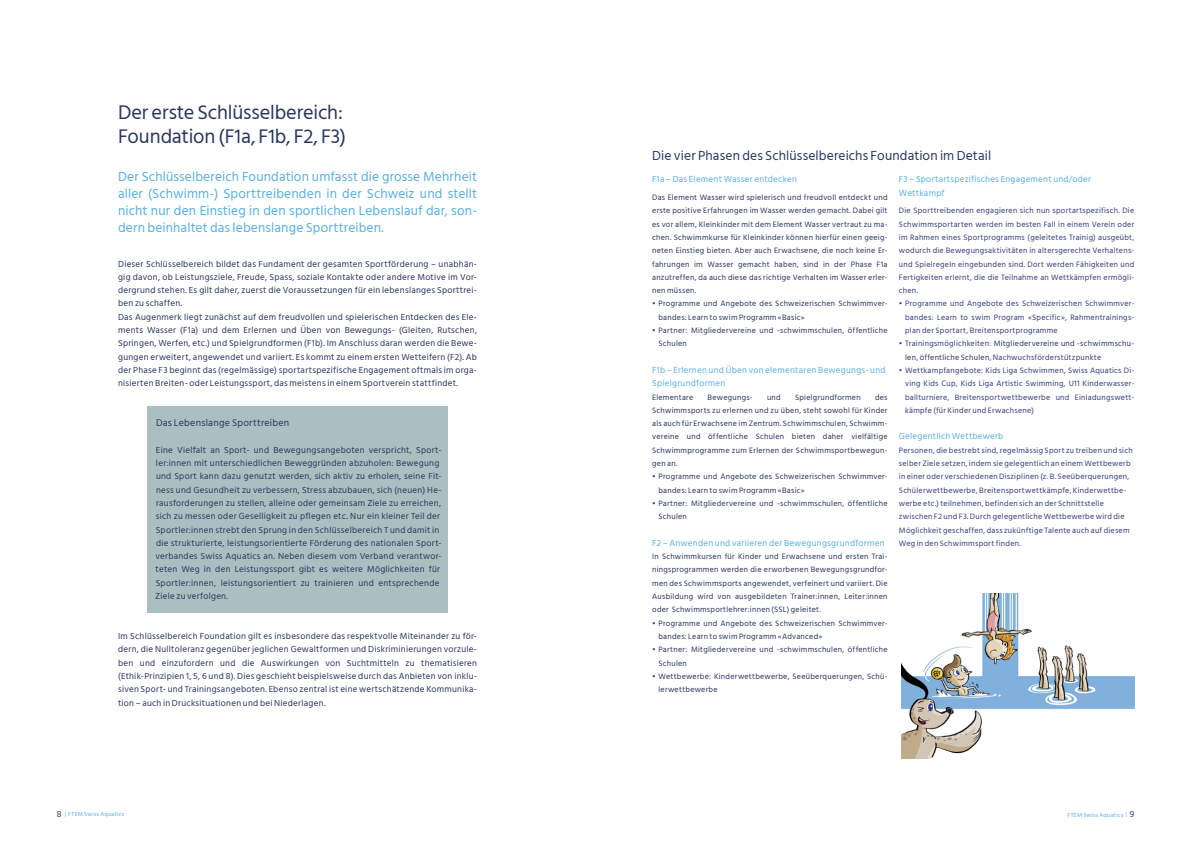
<style>
.page{position:relative;width:1191px;height:842px;background:#fff}
.page>*{position:absolute;margin:0;border:0;box-sizing:border-box;transform-origin:0 0}
.t1{font:20.2px/24px "Hind";letter-spacing:-.005em;color:#29365e}
.t2{font:13.5px/17px "Hind";letter-spacing:.01em;color:#58b0e2;text-align:justify}
.t3{font:13.5px "Hind";letter-spacing:.01em;color:#29365e}
.t4{font:10px "Hind";letter-spacing:.025em;color:#29365e}
.t5{font:9px/13.3px "Hind";letter-spacing:.03em;color:#29365e}
.t6{font:9px/13.3px "Hind";letter-spacing:.03em;color:#58b0e2}
.t7{font:9px "Hind";letter-spacing:.03em;color:#5aafe1}
.t8{font:8px/13.3px "Hind";letter-spacing:.035em;color:#29365e}
.t9{font:8px/13.3px "Hind";letter-spacing:.035em;color:#333d7b;text-align:justify}
.t10{font:6px "Hind";letter-spacing:.04em;color:#58b0e2}
.s1{color:#333d7b}
.s2{font-size:9px;color:#333d7b}
</style>
<div class="page">
<img style="left:901px;top:593px;width:233px;height:165px">
<div style="left:147px;top:406px;width:301px;height:206px;background:#abbfc0"></div>
<h1 class="t1" style="left:118px;top:101px;width:229px">Der erste Schlüsselbereich:<br>Foundation (F1a, F1b, F2, F3)</h1>
<h2 class="t2" style="left:118px;top:169px;width:360px">Der Schlüsselbereich Foundation umfasst die grosse Mehrheit aller (Schwimm-) Sporttreibenden in der Schweiz und stellt nicht nur den Einstieg in den sportlichen Lebenslauf dar, son&shy;dern beinhaltet das lebenslange Sporttreiben.</h2>
<p class="t5" style="left:118px;top:257px;width:360px">Dieser Schlüsselbereich bildet das Fundament der gesamten Sportförderung – unabhän&shy;gig davon, ob Leistungsziele, Freude, Spass, soziale Kontakte oder andere Motive im Vor&shy;dergrund stehen. Es gilt daher, zuerst die Voraussetzungen für ein lebenslanges Sporttrei&shy;ben zu schaffen.<br>Das Augenmerk liegt zunächst auf dem freudvollen und spielerischen Entdecken des Ele&shy;ments Wasser (F1a) und dem Erlernen und Üben von Bewegungs- (Gleiten, Rutschen, Springen, Werfen, etc.) und Spielgrundformen (F1b). Im Anschluss daran werden die Bewe&shy;gungen erweitert, angewendet und variiert. Es kommt zu einem ersten Wetteifern (F2). Ab der Phase F3 beginnt das (regelmässige) sportartspezifische Engagement oftmals im orga&shy;nisierten Breiten- oder Leistungssport, das meistens in einem Sportverein stattfindet.</p>
<p class="t4" style="left:156px;top:416px;width:135px">Das Lebenslange Sporttreiben</p>
<p class="t5" style="left:155px;top:444px;width:288px">Eine Vielfalt an Sport- und Bewegungsangeboten verspricht, Sport&shy;ler:innen mit unterschiedlichen Beweggründen abzuholen: Bewegung und Sport kann dazu genutzt werden, sich aktiv zu erholen, seine Fit&shy;ness und Gesundheit zu verbessern, Stress abzubauen, sich (neuen) He&shy;rausforderungen zu stellen, alleine oder gemeinsam Ziele zu erreichen, sich zu messen oder Geselligkeit zu pflegen etc. Nur ein kleiner Teil der Sportler:innen strebt den Sprung in den Schlüsselbereich T und damit in die strukturierte, leistungsorientierte Förderung des nationalen Sport&shy;verbandes Swiss Aquatics an. Neben diesem vom Verband verantwor&shy;teten Weg in den Leistungssport gibt es weitere Möglichkeiten für Sportler:innen, leistungsorientiert zu trainieren und entsprechende Ziele zu verfolgen.</p>
<p class="t5" style="left:118px;top:630px;width:360px;text-align:justify">Im Schlüsselbereich Foundation gilt es insbesondere das respektvolle Miteinander zu för&shy;dern, die Nulltoleranz gegenüber jeglichen Gewaltformen und Diskriminierungen vorzule&shy;ben und einzufordern und die Auswirkungen von Suchtmitteln zu thematisieren (Ethik-Prinzipien 1, 5, 6 und 8). Dies geschieht beispielsweise durch das Anbieten von inklu&shy;siven Sport- und Trainingsangeboten. Ebenso zentral ist eine wertschätzende Kommunika&shy;tion – auch in Drucksituationen und bei Niederlagen.</p>
<h2 class="t3" style="left:652px;top:147px;width:340px">Die vier Phasen des Schlüsselbereichs Foundation im Detail</h2>
<p class="t6" style="left:652px;top:173px;width:146px">F1a – Das Element Wasser entdecken</p>
<p class="t8" style="left:652px;top:191px;width:237px;text-align:justify">Das Element Wasser wird spielerisch und freudvoll entdeckt und erste positive Erfahrungen im Wasser werden gemacht. Dabei gilt es vor allem, Kleinkinder mit dem Element Wasser vertraut zu ma&shy;chen. Schwimmkurse für Kleinkinder können hierfür einen geeig&shy;neten Einstieg bieten. Aber auch Erwachsene, die noch keine Er&shy;fahrungen im Wasser gemacht haben, sind in der Phase F1a anzutreffen, da auch diese das richtige Verhalten im Wasser erler&shy;nen müssen.</p>
<p class="t8" style="left:658px;top:298px;width:231px;text-indent:-6px">• Programme und Angebote des Schweizerischen Schwimmver&shy;bandes: Learn to swim Programm «Basic»</p>
<p class="t8" style="left:658px;top:324px;width:231px;text-indent:-6px">• Partner: Mitgliedervereine und -schwimmschulen, öffentliche<br>Schulen</p>
<p class="t6" style="left:652px;top:364px;width:235px">F1b – Erlernen und Üben von elementaren Bewegungs- und<br>Spielgrundformen</p>
<p class="t8" style="left:652px;top:391px;width:43px">Elementare</p>
<p class="t8" style="left:707px;top:391px;width:47px">Bewegungs-</p>
<p class="t8" style="left:767px;top:391px;width:15px">und</p>
<p class="t8" style="left:795px;top:391px;width:67px">Spielgrundformen</p>
<p class="t8" style="left:652px;top:391px;width:237px;text-align:justify;text-indent:223px">des Schwimmsports zu erlernen und zu üben, steht sowohl für Kinder als auch für Erwachsene im Zentrum. Schwimmschulen, Schwimm&shy;vereine und öffentliche Schulen bieten daher vielfältige Schwimmprogramme zum Erlernen der Schwimmsportbewegun&shy;gen an.</p>
<p class="t8" style="left:658px;top:470px;width:231px;text-indent:-6px">• Programme und Angebote des Schweizerischen Schwimmver&shy;bandes: Learn to swim Programm «Basic»</p>
<p class="t8" style="left:658px;top:497px;width:231px;text-indent:-6px">• Partner: Mitgliedervereine und -schwimmschulen, öffentliche<br>Schulen</p>
<p class="t6" style="left:652px;top:537px;width:234px">F2 – Anwenden und variieren der Bewegungsgrundformen</p>
<p class="t8" style="left:652px;top:550px;width:237px;text-align:justify">In Schwimmkursen für Kinder und Erwachsene und ersten Trai&shy;ningsprogrammen werden die erworbenen Bewegungsgrundfor&shy;men des Schwimmsports angewendet, verfeinert und variiert. Die Ausbildung wird von ausgebildeten Trainer:innen, Leiter:innen oder Schwimmsportlehrer:innen (SSL) geleitet.</p>
<p class="t8" style="left:658px;top:617px;width:231px;text-indent:-6px">• Programme und Angebote des Schweizerischen Schwimmver&shy;bandes: Learn to swim Programm «Advanced»</p>
<p class="t8" style="left:658px;top:643px;width:231px;text-indent:-6px">• Partner: Mitgliedervereine und -schwimmschulen, öffentliche<br>Schulen</p>
<p class="t8" style="left:658px;top:670px;width:231px;text-indent:-6px">• Wettbewerbe: Kinderwettbewerbe, Seeüberquerungen, Schü&shy;lerwettbewerbe</p>
<p class="t6" style="left:899px;top:173px;width:194px">F3 – Sportartspezifisches Engagement und/oder<br>Wettkampf</p>
<p class="t9" style="left:899px;top:204px;width:237px">Die Sporttreibenden engagieren sich nun sportartspezifisch. Die Schwimmsportarten werden im besten Fall in einem Verein oder im Rahmen eines Sportprogramms (geleitetes Trainig) ausgeübt, wodurch die Bewegungsaktivitäten in altersgerechte Verhaltens&shy;und Spielregeln eingebunden sind. Dort werden Fähigkeiten und Fertigkeiten erlernt, die die Teilnahme an Wettkämpfen ermögli&shy;chen.</p>
<p class="t9" style="left:905px;top:298px;width:231px;text-indent:-6px">• Programme und Angebote des Schweizerischen Schwimmver&shy;bandes: Learn to swim Program «Specific», Rahmentrainings&shy;plan der Sportart, Breitensportprogramme</p>
<p class="t8" style="left:905px;top:337px;width:231px;text-indent:-6px"><span class="s1">• Trainingsmöglichkeiten:</span> Mitgliedervereine und -schwimmschu&shy;len, öffentliche Schulen<span class="s1">, Nachwuchsförderstützpunkte</span></p>
<p class="t9" style="left:905px;top:364px;width:231px;text-indent:-6px">• Wettkampfangebote: Kids Liga Schwimmen, Swiss Aquatics Di&shy;ving Kids Cup, Kids Liga Artistic Swimming, U11 Kinderwasser&shy;ballturniere, Breitensportwettbewerbe und Einladungswett&shy;kämpfe (für Kinder und Erwachsene)</p>
<p class="t7" style="left:899px;top:430px;width:106px">Gelegentlich Wettbewerb</p>
<p class="t9" style="left:899px;top:444px;width:235px;text-align:left">Personen, die bestrebt sind, regelmässig Sport zu treiben und sich selber Ziele setzen, indem sie gelegentlich an einem Wettbewerb in einer oder verschiedenen Disziplinen (z. B. Seeüberquerungen, Schülerwettbewerbe, Breitensportwettkämpfe, Kinderwettbe&shy;werbe etc.) teilnehmen, befinden sich an der Schnittstelle zwischen F2 und F3. Durch gelegentliche Wettbewerbe wird die Möglichkeit geschaffen, dass zukünftige Talente auch auf diesem Weg in den Schwimmsport finden.</p>
<p class="t10" style="left:57px;top:810px;width:69px"><span class="s2">8</span> | FTEM Swiss Aquatics</p>
<p class="t10" style="left:1067px;top:811px;width:68px">FTEM Swiss Aquatics | <span class="s2">9</span></p>
</div>
